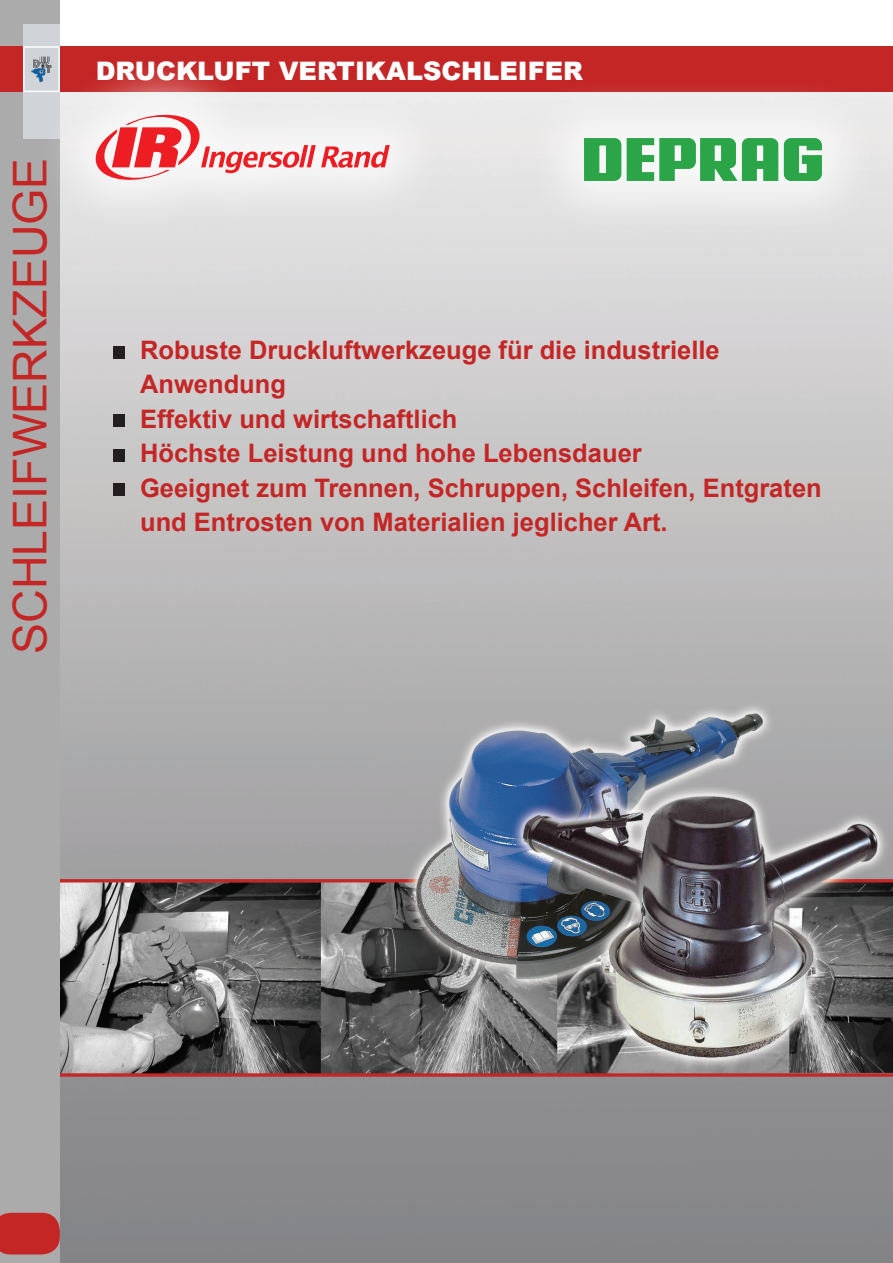
<style>
.page{position:relative;width:893px;height:1263px;background:#fff}
.page>*{position:absolute;margin:0;border:0;box-sizing:border-box;transform-origin:0 0}
.t1{font:46.5px "Arial";color:#c42626}
.t2{font:700 25.5px/34.5px "Arial";color:#c42626}
.t3{font:900 25.5px "Arial";color:#fff}
</style>
<div class="page">
<img style="left:60px;top:92px;width:833px;height:1171px">
<div style="left:0;top:0;width:60px;height:1263px;background:#acabab"></div>
<div style="left:0;top:46px;width:893px;height:46px;background:#c42626"></div>
<svg style="left:0;top:1213px;width:60px;height:41px;background:#c22d2d"></svg>
<div style="left:23px;top:24px;width:37px;height:114px;background:#d0d4d8"></div>
<div style="left:23px;top:46px;width:37px;height:46px;border:2px solid #fff"></div>
<svg style="left:32px;top:59px;width:4px;height:16px"></svg>
<div style="left:36px;top:55px;width:412px;height:185px;background:#fff;opacity:.75"></div>
<svg style="left:96px;top:115px;width:294px;height:65px"></svg>
<div style="left:113px;top:346px;width:12px;height:13px;background:#231f20"></div>
<div style="left:113px;top:414px;width:11px;height:12px;background:#231f20"></div>
<div style="left:113px;top:484px;width:11px;height:12px;background:#231f20"></div>
<div style="left:113px;top:450px;width:12px;height:12px;background:#231f20"></div>
<div style="left:523px;top:78px;width:359px;height:164px;background:#fff;opacity:.75"></div>
<img style="left:583px;top:138px;width:240px;height:44px">
<h1 class="t1" style="left:0;top:654px;width:498px;rotate:-90deg">SCHLEIFWERKZEUGE</h1>
<p class="t3" style="left:96px;top:53px;width:489px">DRUCKLUFT VERTIKALSCHLEIFER</p>
<p class="t2" style="left:140px;top:333px;width:581px;text-indent:-27px">• Robuste Druckluftwerkzeuge für die industrielle<br>Anwendung</p>
<p class="t2" style="left:113px;top:402px;width:346px">• Effektiv und wirtschaftlich</p>
<p class="t2" style="left:113px;top:437px;width:530px">• Höchste Leistung und hohe Lebensdauer</p>
<p class="t2" style="left:140px;top:471px;width:683px;text-indent:-27px">• Geeignet zum Trennen, Schruppen, Schleifen, Entgraten und Entrosten von Materialien jeglicher Art.</p>
</div>
